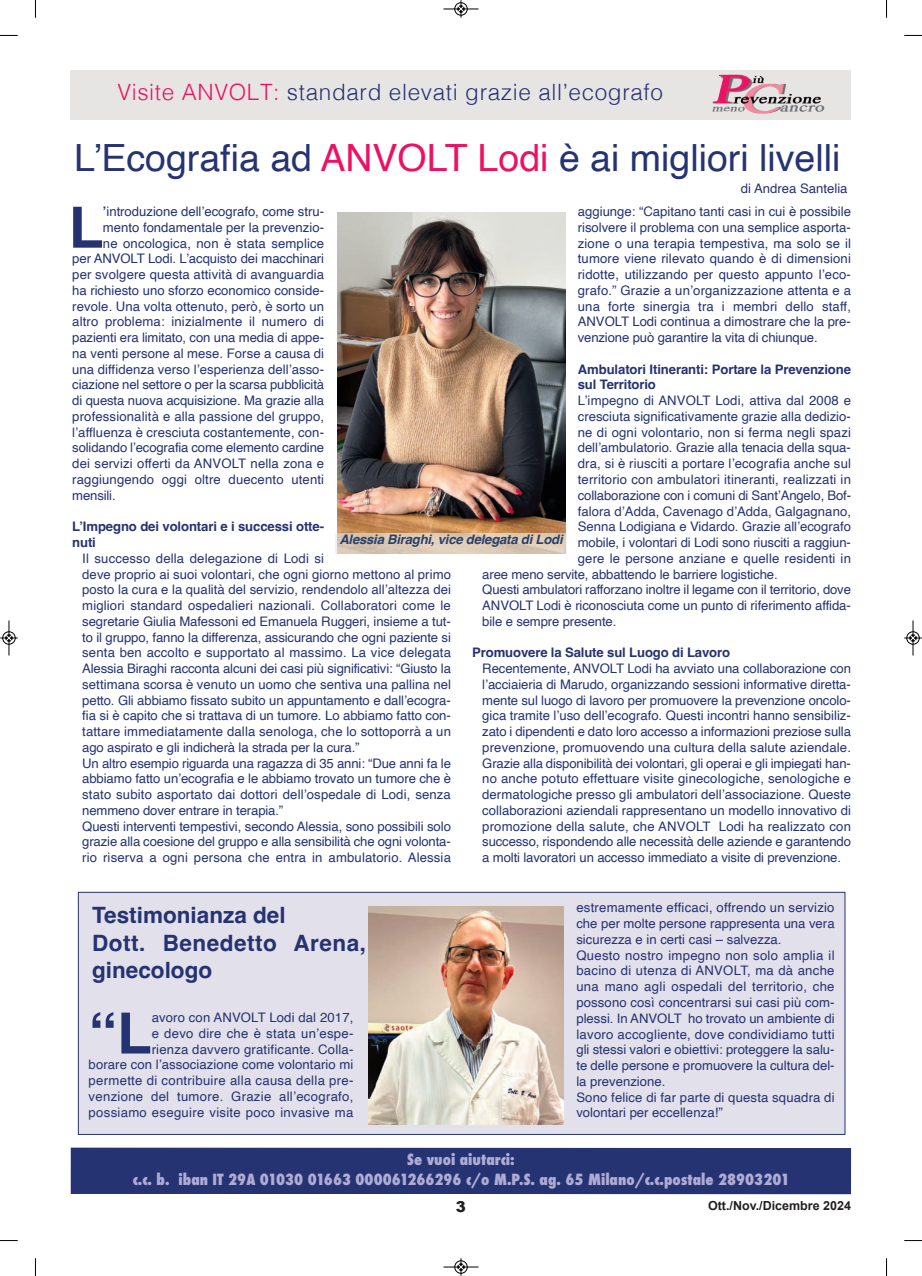
<style>
.page{position:relative;width:922px;height:1276px;background:#fff}
.page>*{position:absolute;margin:0;border:0;box-sizing:border-box;transform-origin:0 0}
.t1{font:700 56.88px "Helvetica";color:#263372}
.t2{font:700 56.75px "Helvetica";color:#263372}
.t3{font:37.5px "Helvetica";color:#263372}
.t4{font:300 22.5px "Helvetica";letter-spacing:.03em;color:#263372}
.t5{font:700 22.5px/27px "Helvetica";color:#263372}
.t6{font:800 condensed 15px "Futura";color:#afacd4}
.t7{font:900 15px "Arial";color:#231f20}
.t8{font:13.12px/15.8px "Helvetica";color:#263372}
.t9{font:13.12px/15.8px "Helvetica";letter-spacing:.02em;color:#263372;text-align:right}
.t10{font:700 13.12px/15.8px "Helvetica";letter-spacing:-.01em;color:#263372}
.t11{font:italic 700 13.12px "Helvetica";letter-spacing:-.015em;color:#2b4167}
.t12{font:700 12.5px "Arial";color:#231f20}
.s1{color:#ec1163}
.s2{font-weight:700}
</style>
<div class="page">
<div style="left:71px;top:71px;width:779px;height:49px;background:#e7e5e4"></div>
<div style="left:71px;top:1147px;width:779px;height:47px;background:#263372"></div>
<img style="left:712px;top:74px;width:113px;height:40px">
<div style="left:79px;top:892px;width:765px;height:242px;background:#e2e0ea"></div>
<div style="left:78px;top:892px;width:767px;height:242px;border:1px solid #263372"></div>
<img style="left:368px;top:906px;width:195px;height:218px">
<img style="left:337px;top:213px;width:228px;height:321px">
<svg style="left:565px;top:534px;width:1px;height:20px"></svg>
<svg style="left:335px;top:534px;width:2px;height:19px"></svg>
<svg style="left:35px;top:0;width:1px;height:18px"></svg>
<svg style="left:0;top:35px;width:18px;height:1px"></svg>
<svg style="left:886px;top:0;width:1px;height:18px"></svg>
<svg style="left:904px;top:35px;width:17px;height:1px"></svg>
<svg style="left:35px;top:1258px;width:1px;height:18px"></svg>
<svg style="left:0;top:1240px;width:18px;height:1px"></svg>
<svg style="left:886px;top:1258px;width:1px;height:18px"></svg>
<svg style="left:904px;top:1240px;width:17px;height:1px"></svg>
<div style="left:454px;top:2px;width:13px;height:14px;border:1px solid #fff;border-radius:50%"></div>
<hr style="left:443px;top:9px;width:35px;height:1px;background:#000">
<div style="left:454px;top:3px;width:13px;height:12px;border:1px solid #000;border-radius:50%"></div>
<svg style="left:457px;top:0;width:7px;height:18px"></svg>
<hr style="left:443px;top:1266px;width:35px;height:1px;background:#000">
<div style="left:454px;top:1260px;width:13px;height:13px;border:1px solid #000;border-radius:50%"></div>
<svg style="left:457px;top:1258px;width:7px;height:17px"></svg>
<div style="left:2px;top:631px;width:14px;height:13px;border:1px solid #fff;border-radius:50%"></div>
<hr style="left:9px;top:620px;width:1px;height:35px;background:#000">
<div style="left:3px;top:631px;width:12px;height:13px;border:1px solid #000;border-radius:50%"></div>
<svg style="left:0;top:635px;width:18px;height:6px"></svg>
<hr style="left:912px;top:620px;width:1px;height:35px;background:#000">
<div style="left:906px;top:631px;width:13px;height:13px;border:1px solid #000;border-radius:50%"></div>
<svg style="left:904px;top:635px;width:17px;height:6px"></svg>
<h3 class="t4" style="left:117px;top:83px;width:547px"><span class="s1">Visite ANVOLT:</span> standard elevati grazie all’ecografo</h3>
<h3 class="t3" style="left:74px;top:142px;width:767px">L’Ecografia ad <span class="s1">ANVOLT Lodi</span> è ai migliori livelli</h3>
<p class="t8" style="left:740px;top:182px;width:108px">di Andrea Santelia</p>
<p class="t8" style="left:577px;top:205px;width:275px;text-align:justify">aggiunge: “Capitano tanti casi in cui è possibile risolvere il problema con una semplice asporta&shy;zione o una terapia tempestiva, ma solo se il tumore viene rilevato quando è di dimensioni ridotte, utilizzando per questo appunto l’eco&shy;grafo.” Grazie a un’organizzazione attenta e a una forte sinergia tra i membri dello staff, ANVOLT Lodi continua a dimostrare che la pre&shy;venzione può garantire la vita di chiunque.</p>
<p class="t10" style="left:577px;top:362px;width:275px">Ambulatori Itineranti: Portare la Prevenzione sul Territorio</p>
<p class="t8" style="left:577px;top:394px;width:275px">L’impegno di ANVOLT Lodi, attiva dal 2008 e</p>
<p class="t8" style="left:577px;top:409px;width:274px">cresciuta significativamente grazie alla dedizio-</p>
<p class="t8" style="left:577px;top:425px;width:274px">ne di ogni volontario, non si ferma negli spazi</p>
<p class="t8" style="left:577px;top:441px;width:274px">dell’ambulatorio. Grazie alla tenacia della squa-</p>
<p class="t8" style="left:577px;top:457px;width:275px">dra, si è riusciti a portare l’ecografia anche sul</p>
<p class="t8" style="left:577px;top:472px;width:274px">territorio con ambulatori itineranti, realizzati in</p>
<p class="t8" style="left:577px;top:488px;width:275px">collaborazione con i comuni di Sant’Angelo, Bof-</p>
<p class="t8" style="left:577px;top:504px;width:275px">falora d’Adda, Cavenago d’Adda, Galgagnano,</p>
<p class="t8" style="left:577px;top:520px;width:274px">Senna Lodigiana e Vidardo. Grazie all’ecografo</p>
<p class="t8" style="left:577px;top:535px;width:274px">mobile, i volontari di Lodi sono riusciti a raggiun-</p>
<p class="t8" style="left:577px;top:551px;width:274px">gere le persone anziane e quelle residenti in</p>
<p class="t8" style="left:482px;top:567px;width:297px">aree meno servite, abbattendo le barriere logistiche.</p>
<p class="t8" style="left:482px;top:583px;width:370px">Questi ambulatori rafforzano inoltre il legame con il territorio, dove</p>
<p class="t8" style="left:482px;top:598px;width:370px">ANVOLT Lodi è riconosciuta come un punto di riferimento affida-</p>
<p class="t8" style="left:482px;top:614px;width:135px">bile e sempre presente.</p>
<p class="t10" style="left:472px;top:646px;width:259px">Promuovere la Salute sul Luogo di Lavoro</p>
<p class="t8" style="left:482px;top:661px;width:370px;text-align:justify">Recentemente, ANVOLT Lodi ha avviato una collaborazione con l’acciaieria di Marudo, organizzando sessioni informative diretta&shy;mente sul luogo di lavoro per promuovere la prevenzione oncolo&shy;gica tramite l’uso dell’ecografo. Questi incontri hanno sensibiliz&shy;zato i dipendenti e dato loro accesso a informazioni preziose sulla prevenzione, promuovendo una cultura della salute aziendale.<br>Grazie alla disponibilità dei volontari, gli operai e gli impiegati han&shy;no anche potuto effettuare visite ginecologiche, senologiche e dermatologiche presso gli ambulatori dell’associazione. Queste collaborazioni aziendali rappresentano un modello innovativo di promozione della salute, che ANVOLT Lodi ha realizzato con successo, rispondendo alle necessità delle aziende e garantendo a molti lavoratori un accesso immediato a visite di prevenzione.</p>
<h1 class="t1" style="left:69px;top:204px;width:36px">L</h1>
<p class="t8" style="left:103px;top:205px;width:223px"><span class="s2">’</span>introduzione dell’ecografo, come stru-</p>
<p class="t8" style="left:103px;top:220px;width:223px">mento fondamentale per la prevenzio-</p>
<p class="t8" style="left:103px;top:236px;width:223px">ne oncologica, non è stata semplice</p>
<p class="t8" style="left:72px;top:252px;width:253px">per ANVOLT Lodi. L’acquisto dei macchinari</p>
<p class="t8" style="left:72px;top:268px;width:253px">per svolgere questa attività di avanguardia</p>
<p class="t8" style="left:72px;top:283px;width:253px">ha richiesto uno sforzo economico conside-</p>
<p class="t8" style="left:72px;top:299px;width:253px">revole. Una volta ottenuto, però, è sorto un</p>
<p class="t8" style="left:72px;top:315px;width:253px">altro problema: inizialmente il numero di</p>
<p class="t8" style="left:72px;top:331px;width:253px">pazienti era limitato, con una media di appe-</p>
<p class="t8" style="left:72px;top:346px;width:253px">na venti persone al mese. Forse a causa di</p>
<p class="t8" style="left:72px;top:362px;width:253px">una diffidenza verso l’esperienza dell’asso-</p>
<p class="t8" style="left:72px;top:378px;width:253px">ciazione nel settore o per la scarsa pubblicità</p>
<p class="t8" style="left:72px;top:394px;width:253px">di questa nuova acquisizione. Ma grazie alla</p>
<p class="t8" style="left:72px;top:409px;width:253px">professionalità e alla passione del gruppo,</p>
<p class="t8" style="left:72px;top:425px;width:253px">l’affluenza è cresciuta costantemente, con-</p>
<p class="t8" style="left:72px;top:441px;width:253px">solidando l’ecografia come elemento cardine</p>
<p class="t8" style="left:72px;top:457px;width:253px">dei servizi offerti da ANVOLT nella zona e</p>
<p class="t8" style="left:72px;top:472px;width:253px">raggiungendo oggi oltre duecento utenti</p>
<p class="t8" style="left:72px;top:488px;width:45px">mensili.</p>
<p class="t10" style="left:72px;top:520px;width:253px">L’Impegno dei volontari e i successi otte&shy;nuti</p>
<p class="t8" style="left:82px;top:551px;width:370px">Il successo della delegazione di Lodi si<br>deve proprio ai suoi volontari, che ogni giorno mettono al primo posto la cura e la qualità del servizio, rendendolo all’altezza dei migliori standard ospedalieri nazionali. Collaboratori come le segretarie Giulia Mafessoni ed Emanuela Ruggeri, insieme a tut&shy;to il gruppo, fanno la differenza, assicurando che ogni paziente si senta ben accolto e supportato al massimo. La vice delegata Alessia Biraghi racconta alcuni dei casi più significativi: “Giusto la settimana scorsa è venuto un uomo che sentiva una pallina nel petto. Gli abbiamo fissato subito un appuntamento e dall’ecogra&shy;fia si è capito che si trattava di un tumore. Lo abbiamo fatto con&shy;tattare immediatamente dalla senologa, che lo sottoporrà a un ago aspirato e gli indicherà la strada per la cura.”<br>Un altro esempio riguarda una ragazza di 35 anni: “Due anni fa le abbiamo fatto un’ecografia e le abbiamo trovato un tumore che è stato subito asportato dai dottori dell’ospedale di Lodi, senza nemmeno dover entrare in terapia.”<br>Questi interventi tempestivi, secondo Alessia, sono possibili solo grazie alla coesione del gruppo e alla sensibilità che ogni volonta&shy;rio riserva a ogni persona che entra in ambulatorio. Alessia</p>
<p class="t11" style="left:339px;top:534px;width:225px">Alessia Biraghi, vice delegata di Lodi</p>
<h3 class="t5" style="left:92px;top:904px;width:275px">Testimonianza del<br>Dott. Benedetto Arena, ginecologo</h3>
<h2 class="t2" style="left:89px;top:1009px;width:65px">“L</h2>
<p class="t9" style="left:89px;top:1010px;width:266px">avoro con ANVOLT Lodi dal 2017,<br>e devo dire che è stata un’espe-<br>rienza davvero gratificante. Colla-<br>borare con l’associazione come volontario mi permette di contribuire alla causa della pre&shy;venzione del tumore. Grazie all’ecografo, possiamo eseguire visite poco invasive ma</p>
<p class="t6" style="left:407px;top:1150px;width:109px">Se vuoi aiutarci:</p>
<p class="t8" style="left:576px;top:901px;width:260px">estremamente efficaci, offrendo un servizio che per molte persone rappresenta una vera sicurezza e in certi casi – salvezza.<br>Questo nostro impegno non solo amplia il bacino di utenza di ANVOLT, ma dà anche una mano agli ospedali del territorio, che possono così concentrarsi sui casi più com&shy;plessi. In ANVOLT ho trovato un ambiente di lavoro accogliente, dove condividiamo tutti gli stessi valori e obiettivi: proteggere la salu&shy;te delle persone e promuovere la cultura del&shy;la prevenzione.<br>Sono felice di far parte di questa squadra di volontari per eccellenza!”</p>
<p class="t6" style="left:133px;top:1170px;width:657px">c.c. b. iban IT 29A 01030 01663 000061266296 c/o M.P.S. ag. 10 Milano/c.c.postale 28903201</p>
<p class="t12" style="left:708px;top:1199px;width:144px">Ott./Nov./Dicembre 2024</p>
<p class="t6" style="left:565px;top:1170px;width:20px">65</p>
<p class="t7" style="left:455px;top:1195px;width:12px">3</p>
</div>
